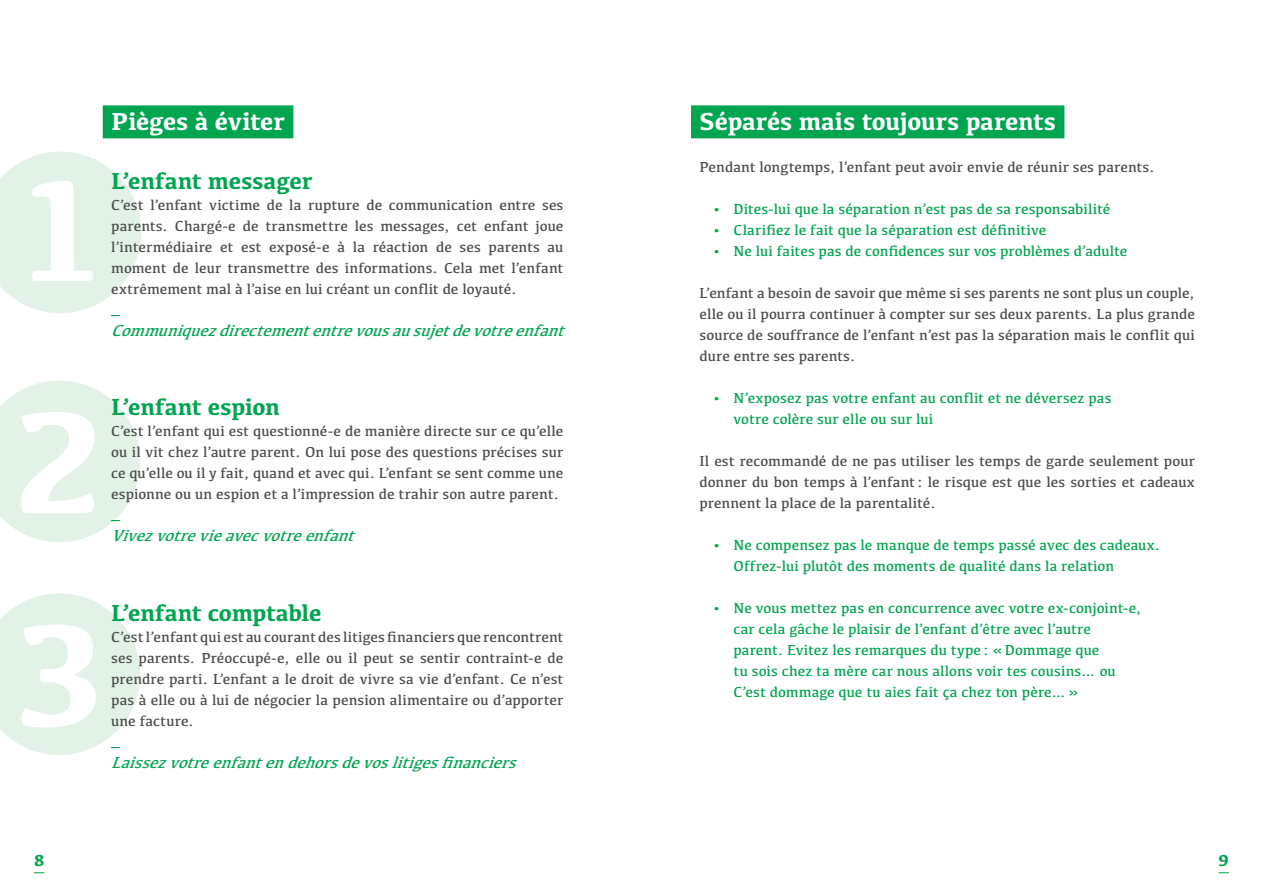
<style>
.page{position:relative;width:1263px;height:893px;background:#fff}
.page>*{position:absolute;margin:0;border:0;box-sizing:border-box;transform-origin:0 0}
.t1{font:700 150px/232.5px "Kefa";color:#fff}
.t2{font:700 25.5px "Kefa";letter-spacing:-.005em;color:#fff}
.t3{font:700 24px "Kefa";letter-spacing:-.01em;color:#00a54f}
.t4{font:italic 18px "Kefa";color:#00a54f}
.t5{font:italic 16.5px "Kefa";color:#00a54f}
.t6{font:700 16.5px "Kefa";color:#00a54f}
.t7{font:15px/21px "Kefa";letter-spacing:.005em;color:#4b4c4d;text-align:justify}
.t8{font:15px/21px "Kefa";letter-spacing:.005em;color:#00a54f}
</style>
<div class="page">
<svg style="left:0;top:381px;width:140px;height:161px"></svg>
<svg style="left:0;top:593px;width:140px;height:162px"></svg>
<svg style="left:0;top:152px;width:141px;height:161px"></svg>
<div style="left:103px;top:105px;width:190px;height:33px;background:#00a54f"></div>
<div style="left:691px;top:105px;width:373px;height:33px;background:#00a54f"></div>
<h1 class="t1" style="left:13px;top:106px;width:96px">1<br>2</h1>
<h2 class="t2" style="left:111px;top:105px;width:175px">Pièges à éviter</h2>
<h3 class="t3" style="left:111px;top:165px;width:203px">L’enfant messager</h3>
<p class="t7" style="left:111px;top:194px;width:454px">C’est l’enfant victime de la rupture de communication entre ses parents. Chargé-e de transmettre les messages, cet enfant joue l’intermédiaire et est exposé-e à la réaction de ses parents au moment de leur transmettre des informations. Cela met l’enfant extrêmement mal à l’aise en lui créant un conflit de loyauté.</p>
<p class="t4" style="left:111px;top:298px;width:19px">_</p>
<p class="t5" style="left:111px;top:320px;width:461px">Communiquezdirectemententrevousausujetdevotreenfant</p>
<h3 class="t3" style="left:111px;top:391px;width:170px">L’enfant espion</h3>
<p class="t7" style="left:111px;top:420px;width:454px">C’est l’enfant qui est questionné-e de manière directe sur ce qu’elle ou il vit chez l’autre parent. On lui pose des questions précises sur ce qu’elle ou il y fait, quand et avec qui. L’enfant se sent comme une espionne ou un espion et a l’impression de trahir son autre parent.</p>
<p class="t4" style="left:111px;top:503px;width:19px">_</p>
<p class="t5" style="left:111px;top:526px;width:251px">Vivezvotrevieavecvotreenfant</p>
<h1 class="t1" style="left:13px;top:551px;width:96px">3</h1>
<h3 class="t3" style="left:111px;top:597px;width:212px">L’enfant comptable</h3>
<p class="t7" style="left:111px;top:626px;width:454px">C’est l’enfant qui est au courant des litiges financiers que rencontrent ses parents. Préoccupé-e, elle ou il peut se sentir contraint-e de prendre parti. L’enfant a le droit de vivre sa vie d’enfant. Ce n’est pas à elle ou à lui de négocier la pension alimentaire ou d’apporter une facture.</p>
<p class="t4" style="left:111px;top:730px;width:19px">_</p>
<p class="t5" style="left:111px;top:752px;width:412px">Laissezvotreenfantendehorsdevoslitigesfinanciers</p>
<p class="t6" style="left:34px;top:849px;width:12px">8</p>
<h2 class="t2" style="left:699px;top:105px;width:358px">Séparés mais toujours parents</h2>
<p class="t7" style="left:699px;top:156px;width:457px">Pendant longtemps, l’enfant peut avoir envie de réunir ses parents.</p>
<p class="t8" style="left:712px;top:198px;width:399px">• Dites-lui que la séparation n’est pas de sa responsabilité</p>
<p class="t8" style="left:712px;top:219px;width:335px">• Clarifiez le fait que la séparation est définitive</p>
<p class="t8" style="left:712px;top:240px;width:417px">• Ne lui faites pas de confidences sur vos problèmes d’adulte</p>
<p class="t7" style="left:699px;top:282px;width:497px">L’enfant a besoin de savoir que même si ses parents ne sont plus un couple, elle ou il pourra continuer à compter sur ses deux parents. La plus grande source de souffrance de l’enfant n’est pas la séparation mais le conflit qui dure entre ses parents.</p>
<p class="t8" style="left:733px;top:387px;width:379px;text-indent:-21px">• N’exposez pas votre enfant au conflit et ne déversez pas votre colère sur elle ou sur lui</p>
<p class="t7" style="left:699px;top:450px;width:497px">Il est recommandé de ne pas utiliser les temps de garde seulement pour donner du bon temps à l’enfant : le risque est que les sorties et cadeaux prennent la place de la parentalité.</p>
<p class="t8" style="left:733px;top:534px;width:428px;text-indent:-21px">• Ne compensez pas le manque de temps passé avec des cadeaux.<br>Offrez-lui plutôt des moments de qualité dans la relation</p>
<p class="t8" style="left:733px;top:597px;width:410px;text-indent:-21px">• Ne vous mettez pas en concurrence avec votre ex-conjoint-e, car cela gâche le plaisir de l’enfant d’être avec l’autre parent. Evitez les remarques du type : « Dommage que<br>tu sois chez ta mère car nous allons voir tes cousins… ou C’est dommage que tu aies fait ça chez ton père… »</p>
<p class="t6" style="left:1218px;top:849px;width:12px">9</p>
</div>
